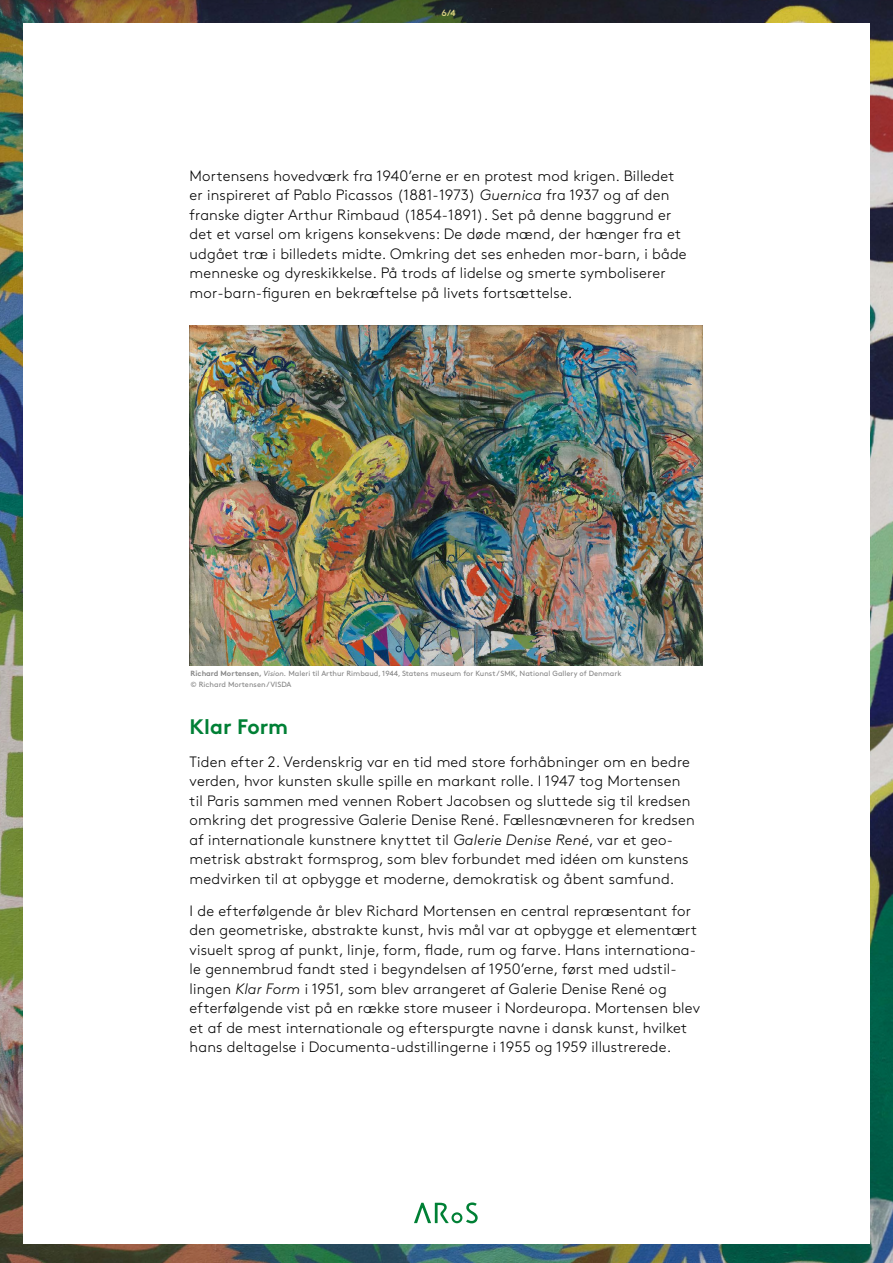
<style>
.page{position:relative;width:893px;height:1263px;background:#fff}
.page>*{position:absolute;margin:0;border:0;box-sizing:border-box;transform-origin:0 0}
.t1{font:700 21px "Brown Std";color:#008035}
.t2{font:300 15px/19.5px "Brown Std";letter-spacing:.01em;color:#000}
.t3{font:9px "Brown Std";color:#ebde8f}
.t4{font:7.5px/10.5px "Brown Std";color:#878787}
.s1{font-style:italic}
.s2{font-weight:700}
</style>
<div class="page">
<img style="left:0;top:0;width:893px;height:1263px">
<div style="left:23px;top:23px;width:847px;height:1219px;background:#fff"></div>
<svg style="left:414px;top:1202px;width:64px;height:21px"></svg>
<img style="left:190px;top:325px;width:513px;height:340px">
<p class="t3" style="left:442px;top:8px;width:16px">6/4</p>
<p class="t2" style="left:190px;top:166px;width:499px">Mortensens hovedværk fra 1940’erne er en protest mod krigen. Billedet er inspireret af Pablo Picassos (1881-1973) <span class="s1">Guernica</span> fra 1937 og af den franske digter Arthur Rimbaud (1854-1891). Set på denne baggrund er det et varsel om krigens konsekvens: De døde mænd, der hænger fra et udgået træ i billedets midte. Omkring det ses enheden mor-barn, i både menneske og dyreskikkelse. På trods af lidelse og smerte symboliserer mor-barn-figuren en bekræftelse på livets fortsættelse.</p>
<p class="t4" style="left:190px;top:668px;width:432px"><span class="s2">Richard Mortensen,</span> <span class="s1">Vision.</span> Maleri til Arthur Rimbaud, 1944, Statens museum for Kunst / SMK, National Gallery of Denmark © Richard Mortensen / VISDA</p>
<h1 class="t1" style="left:190px;top:714px;width:100px">Klar Form</h1>
<p class="t2" style="left:190px;top:752px;width:507px">Tiden efter 2. Verdenskrig var en tid med store forhåbninger om en bedre verden, hvor kunsten skulle spille en markant rolle. I 1947 tog Mortensen til Paris sammen med vennen Robert Jacobsen og sluttede sig til kredsen omkring det progressive Galerie Denise René. Fællesnævneren for kredsen af internationale kunstnere knyttet til <span class="s1">Galerie Denise René</span>, var et geo&shy;metrisk abstrakt formsprog, som blev forbundet med idéen om kunstens medvirken til at opbygge et moderne, demokratisk og åbent samfund.</p>
<p class="t2" style="left:190px;top:901px;width:512px">I de efterfølgende år blev Richard Mortensen en central repræsentant for den geometriske, abstrakte kunst, hvis mål var at opbygge et elementært visuelt sprog af punkt, linje, form, flade, rum og farve. Hans internationa&shy;le gennembrud fandt sted i begyndelsen af 1950’erne, først med udstil&shy;lingen <span class="s1">Klar Form</span> i 1951, som blev arrangeret af Galerie Denise René og efterfølgende vist på en række store museer i Nordeuropa. Mortensen blev et af de mest internationale og efterspurgte navne i dansk kunst, hvilket hans deltagelse i Documenta-udstillingerne i 1955 og 1959 illustrerede.</p>
</div>
